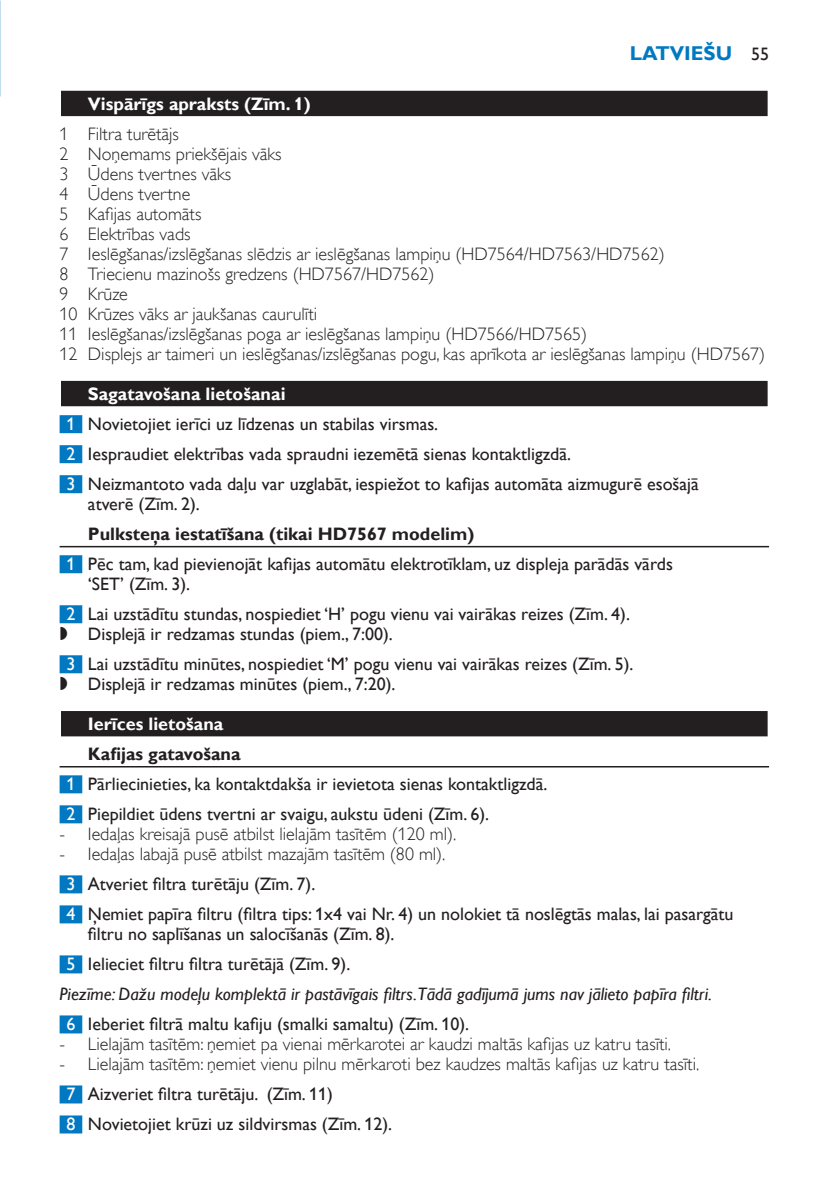
<style>
.page{position:relative;width:840px;height:1191px;background:#fff}
.page>*{position:absolute;margin:0;border:0;box-sizing:border-box;transform-origin:0 0}
.t1{font:700 20px "Gill Sans Alt One WGL";color:#0079c2}
.t2{font:18px/30px "Gill Sans Alt One WGL";color:#231f20}
.t3{font:18px/20px "Gill Sans Alt One WGL Light";color:#231f20}
.t4{font:italic 18px "Gill Sans Alt One WGL";color:#231f20}
.t5{font:700 18px "Gill Sans Alt One WGL";color:#fff}
.s1{font-weight:400;font-size:18px;color:#231f20}
.s2{font-weight:700;color:#fff}
.s3{color:#fff}
.s4{font-weight:700}
.s5{font-family:"Philips Ll Font Plain"}
</style>
<div class="page">
<div style="left:60px;top:90px;width:708px;height:28px;background:#e4e3e3"></div>
<div style="left:61px;top:91px;width:706px;height:25px;background:#231f20"></div>
<div style="left:60px;top:380px;width:708px;height:28px;background:#c8c7c7"></div>
<div style="left:61px;top:381px;width:706px;height:25px;background:#231f20"></div>
<div style="left:60px;top:415px;width:22px;height:18px;background:#0079c2"></div>
<div style="left:60px;top:445px;width:22px;height:18px;background:#0079c2"></div>
<div style="left:60px;top:475px;width:22px;height:18px;background:#0079c2"></div>
<hr style="left:60px;top:546px;width:708px;height:1px;background:#231f20">
<div style="left:60px;top:555px;width:22px;height:18px;background:#0079c2"></div>
<div style="left:60px;top:605px;width:22px;height:18px;background:#0079c2"></div>
<div style="left:60px;top:655px;width:22px;height:18px;background:#0079c2"></div>
<div style="left:60px;top:710px;width:708px;height:28px;background:#a8a7a7"></div>
<div style="left:61px;top:711px;width:706px;height:25px;background:#231f20"></div>
<hr style="left:60px;top:766px;width:708px;height:1px;background:#231f20">
<div style="left:60px;top:775px;width:22px;height:18px;background:#0079c2"></div>
<div style="left:60px;top:805px;width:22px;height:18px;background:#0079c2"></div>
<div style="left:60px;top:875px;width:22px;height:18px;background:#0079c2"></div>
<div style="left:60px;top:905px;width:22px;height:18px;background:#0079c2"></div>
<div style="left:60px;top:955px;width:22px;height:18px;background:#0079c2"></div>
<div style="left:60px;top:1015px;width:22px;height:18px;background:#0079c2"></div>
<div style="left:60px;top:1085px;width:22px;height:18px;background:#0079c2"></div>
<div style="left:60px;top:1115px;width:22px;height:18px;background:#0079c2"></div>
<p class="t1" style="left:629px;top:40px;width:141px">LATVIEŠU <span class="s1">55</span></p>
<p class="t5" style="left:88px;top:92px;width:224px">Vispārīgs apraksts (Zīm. 1)</p>
<p class="t3" style="left:60px;top:124px;width:706px">1 Filtra turētājs<br>2 Noņemams priekšējais vāks<br>3 Ūdens tvertnes vāks<br>4 Ūdens tvertne<br>5 Kafijas automāts<br>6 Elektrības vads<br>7 Ieslēgšanas/izslēgšanas slēdzis ar ieslēgšanas lampiņu (HD7564/HD7563/HD7562)<br>8 Triecienu mazinošs gredzens (HD7567/HD7562)<br>9 Krūze<br>10 Krūzes vāks ar jaukšanas caurulīti<br>11 Ieslēgšanas/izslēgšanas poga ar ieslēgšanas lampiņu (HD7566/HD7565)<br>12 Displejs ar taimeri un ieslēgšanas/izslēgšanas pogu, kas aprīkota ar ieslēgšanas lampiņu (HD7567)</p>
<p class="t2" style="left:66px;top:379px;width:633px;text-indent:22px"><span class="s2">Sagatavošana lietošanai<br></span><span class="s3">1</span> Novietojiet ierīci uz līdzenas un stabilas virsmas.<br><span class="s3">2</span> Iespraudiet elektrības vada spraudni iezemētā sienas kontaktligzdā.<br><span class="s3">3</span> Neizmantoto vada daļu var uzglabāt, iespiežot to kafijas automāta aizmugurē esošajā</p>
<p class="t2" style="left:88px;top:489px;width:113px">atverē (Zīm. 2).</p>
<p class="t2" style="left:66px;top:519px;width:607px;text-indent:22px"><span class="s4">Pulksteņa iestatīšana (tikai HD7567 modelim)<br></span><span class="s3">1</span> Pēc tam, kad pievienojāt kafijas automātu elektrotīklam, uz displeja parādās vārds</p>
<p class="t2" style="left:66px;top:569px;width:564px;text-indent:22px">‘SET’ (Zīm. 3).<br><span class="s3">2</span> Lai uzstādītu stundas, nospiediet ‘H’ pogu vienu vai vairākas reizes (Zīm. 4).</p>
<p class="t2" style="left:66px;top:619px;width:568px;text-indent:-7px"><span class="s5">,</span> Displejā ir redzamas stundas (piem., 7:00).<br><span class="s3">3</span> Lai uzstādītu minūtes, nospiediet ‘M’ pogu vienu vai vairākas reizes (Zīm. 5).</p>
<p class="t2" style="left:59px;top:669px;width:337px"><span class="s5">,</span> Displejā ir redzamas minūtes (piem., 7:20).</p>
<p class="t5" style="left:88px;top:712px;width:137px">Ierīces lietošana</p>
<p class="t2" style="left:66px;top:739px;width:482px;text-indent:22px"><span class="s4">Kafijas gatavošana<br></span><span class="s3">1</span> Pārliecinieties, ka kontaktdakša ir ievietota sienas kontaktligzdā.<br><span class="s3">2</span> Piepildiet ūdens tvertni ar svaigu, aukstu ūdeni (Zīm. 6).</p>
<p class="t3" style="left:59px;top:824px;width:398px">- Iedaļas kreisajā pusē atbilst lielajām tasītēm (120 ml).</p>
<p class="t3" style="left:59px;top:844px;width:387px">- Iedaļas labajā pusē atbilst mazajām tasītēm (80 ml).</p>
<p class="t2" style="left:66px;top:869px;width:668px"><span class="s3">3</span> Atveriet filtra turētāju (Zīm. 7).<br><span class="s3">4</span> Ņemiet papīra filtru (filtra tips: 1x4 vai Nr. 4) un nolokiet tā noslēgtās malas, lai pasargātu</p>
<p class="t2" style="left:88px;top:919px;width:308px">filtru no saplīšanas un salocīšanās (Zīm. 8).</p>
<p class="t2" style="left:66px;top:949px;width:285px"><span class="s3">5</span> Ielieciet filtru filtra turētājā (Zīm. 9).</p>
<p class="t4" style="left:59px;top:981px;width:653px">Piezīme: Dažu modeļu komplektā ir pastāvīgais filtrs.Tādā gadījumā jums nav jālieto papīra filtri.</p>
<p class="t2" style="left:66px;top:1009px;width:404px"><span class="s3">6</span> Ieberiet filtrā maltu kafiju (smalki samaltu) (Zīm. 10).</p>
<p class="t3" style="left:59px;top:1034px;width:612px">- Lielajām tasītēm: ņemiet pa vienai mērkarotei ar kaudzi maltās kafijas uz katru tasīti.</p>
<p class="t3" style="left:59px;top:1054px;width:641px">- Lielajām tasītēm: ņemiet vienu pilnu mērkaroti bez kaudzes maltās kafijas uz katru tasīti.</p>
<p class="t2" style="left:66px;top:1079px;width:327px"><span class="s3">7</span> Aizveriet filtra turētāju. (Zīm. 11)<br><span class="s3">8</span> Novietojiet krūzi uz sildvirsmas (Zīm. 12).</p>
</div>
